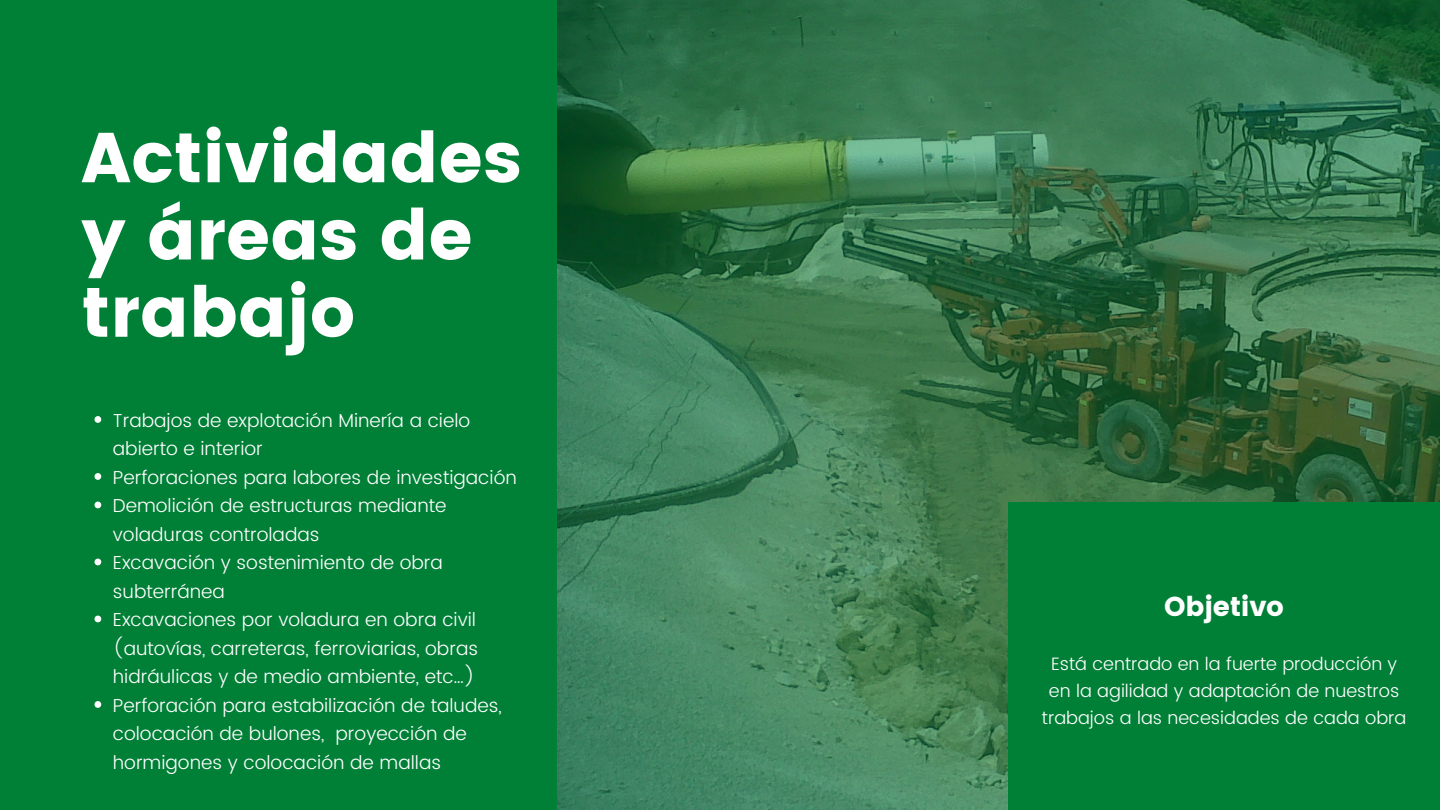
<style>
.page{position:relative;width:1440px;height:810px;background:#008037}
.page>*{position:absolute;margin:0;border:0;box-sizing:border-box;transform-origin:0 0}
.t1{font:70.2px/77.2px "Poppins";color:#fff}
.t2{font:27.3px "Poppins";letter-spacing:-.01em;color:#fff}
.t3{font:300 18.8px/28.5px "Poppins";color:#fff}
.t4{font:300 17.9px/26.9px "Poppins";color:#fff;text-align:center}
</style>
<div class="page">
<img style="left:557px;top:0;width:883px;height:810px">
<div style="left:1008px;top:502px;width:432px;height:308px;background:#008037"></div>
<svg style="left:94px;top:416px;width:7px;height:7px"></svg>
<svg style="left:94px;top:473px;width:7px;height:7px"></svg>
<svg style="left:94px;top:502px;width:7px;height:6px"></svg>
<svg style="left:94px;top:559px;width:7px;height:6px"></svg>
<svg style="left:94px;top:616px;width:7px;height:6px"></svg>
<svg style="left:94px;top:701px;width:7px;height:7px"></svg>
<h1 class="t1" style="left:81px;top:119px;width:442px">Actividades y áreas de trabajo</h1>
<p class="t3" style="left:113px;top:406px;width:405px">Trabajos de explotación Minería a cielo abierto e interior<br>Perforaciones para labores de investigación Demolición de estructuras mediante voladuras controladas<br>Excavación y sostenimiento de obra subterránea<br>Excavaciones por voladura en obra civil (autovías, carreteras, ferroviarias, obras hidráulicas y de medio ambiente, etc…)<br>Perforación para estabilización de taludes, colocación de bulones, proyección de hormigones y colocación de mallas</p>
<h2 class="t2" style="left:1164px;top:590px;width:121px">Objetivo</h2>
<p class="t4" style="left:1042px;top:651px;width:366px">Está centrado en la fuerte producción y en la agilidad y adaptación de nuestros trabajos a las necesidades de cada obra</p>
</div>
